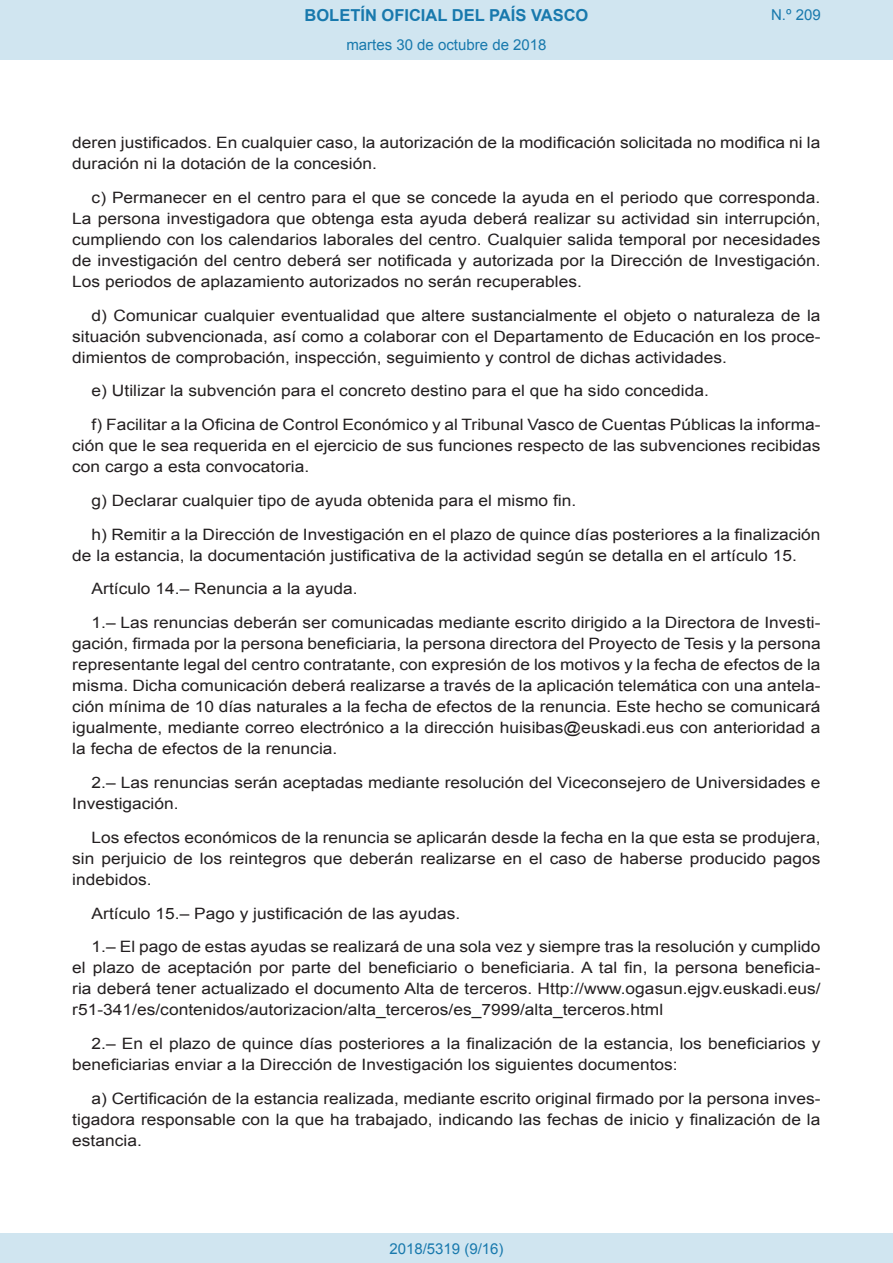
<style>
.page{position:relative;width:893px;height:1263px;background:#fff}
.page>*{position:absolute;margin:0;border:0;box-sizing:border-box;transform-origin:0 0}
.t1{font:700 16.5px "Arial";color:#1879ad}
.BOPVDetalle{font:15.6px/21px "Arial";color:#231f20;text-align:justify;scale:1.11 1}
.Paginacion_Centro{font:15px "Arial";color:#1879ad}
</style>
<div class="page">
<div style="left:0;top:0;width:893px;height:60px;background:#d0e5f0"></div>
<div style="left:0;top:1233px;width:893px;height:30px;background:#d0e5f0"></div>
<p class="t1" style="left:305px;top:4px;width:285px">BOLETÍN OFICIAL DEL PAÍS VASCO</p>
<p class="Paginacion_Centro" style="left:346px;top:35px;width:202px">martes 30 de octubre de 2018</p>
<p class="Paginacion_Centro" style="left:771px;top:5px;width:51px">N.º 209</p>
<p class="BOPVDetalle" style="left:72px;top:132px;width:675px">deren justificados. En cualquier caso, la autorización de la modificación solicitada no modifica ni la duración ni la dotación de la concesión.</p>
<p class="BOPVDetalle" style="left:72px;top:187px;width:676px;text-indent:19px">c) Permanecer en el centro para el que se concede la ayuda en el periodo que corresponda.<br>La persona investigadora que obtenga esta ayuda deberá realizar su actividad sin interrupción, cumpliendo con los calendarios laborales del centro. Cualquier salida temporal por necesidades de investigación del centro deberá ser notificada y autorizada por la Dirección de Investigación.<br>Los periodos de aplazamiento autorizados no serán recuperables.</p>
<p class="BOPVDetalle" style="left:72px;top:305px;width:676px;text-indent:19px">d) Comunicar cualquier eventualidad que altere sustancialmente el objeto o naturaleza de la situación subvencionada, así como a colaborar con el Departamento de Educación en los proce&shy;dimientos de comprobación, inspección, seguimiento y control de dichas actividades.</p>
<p class="BOPVDetalle" style="left:92px;top:381px;width:557px">e) Utilizar la subvención para el concreto destino para el que ha sido concedida.</p>
<p class="BOPVDetalle" style="left:72px;top:414px;width:676px;text-indent:19px">f) Facilitar a la Oficina de Control Económico y al Tribunal Vasco de Cuentas Públicas la informa&shy;ción que le sea requerida en el ejercicio de sus funciones respecto de las subvenciones recibidas con cargo a esta convocatoria.</p>
<p class="BOPVDetalle" style="left:92px;top:490px;width:438px">g) Declarar cualquier tipo de ayuda obtenida para el mismo fin.</p>
<p class="BOPVDetalle" style="left:72px;top:524px;width:676px;text-indent:19px">h) Remitir a la Dirección de Investigación en el plazo de quince días posteriores a la finalización de la estancia, la documentación justificativa de la actividad según se detalla en el artículo 15.</p>
<p class="BOPVDetalle" style="left:92px;top:579px;width:241px">Artículo 14.– Renuncia a la ayuda.</p>
<p class="BOPVDetalle" style="left:72px;top:612px;width:676px;text-indent:19px">1.– Las renuncias deberán ser comunicadas mediante escrito dirigido a la Directora de Investi&shy;gación, firmada por la persona beneficiaria, la persona directora del Proyecto de Tesis y la persona representante legal del centro contratante, con expresión de los motivos y la fecha de efectos de la misma. Dicha comunicación deberá realizarse a través de la aplicación telemática con una antela&shy;ción mínima de 10 días naturales a la fecha de efectos de la renuncia. Este hecho se comunicará igualmente, mediante correo electrónico a la dirección huisibas@euskadi.eus con anterioridad a la fecha de efectos de la renuncia.</p>
<p class="BOPVDetalle" style="left:72px;top:772px;width:676px;text-indent:19px">2.– Las renuncias serán aceptadas mediante resolución del Viceconsejero de Universidades e<br>Investigación.</p>
<p class="BOPVDetalle" style="left:72px;top:827px;width:676px;text-indent:19px">Los efectos económicos de la renuncia se aplicarán desde la fecha en la que esta se produjera, sin perjuicio de los reintegros que deberán realizarse en el caso de haberse producido pagos indebidos.</p>
<p class="BOPVDetalle" style="left:92px;top:903px;width:334px">Artículo 15.– Pago y justificación de las ayudas.</p>
<p class="BOPVDetalle" style="left:72px;top:936px;width:676px;text-indent:19px">1.– El pago de estas ayudas se realizará de una sola vez y siempre tras la resolución y cumplido el plazo de aceptación por parte del beneficiario o beneficiaria. A tal fin, la persona beneficia&shy;ria deberá tener actualizado el documento Alta de terceros. Http://www.ogasun.ejgv.euskadi.eus/ r51-341/es/contenidos/autorizacion/alta_terceros/es_7999/alta_terceros.html</p>
<p class="BOPVDetalle" style="left:72px;top:1033px;width:676px;text-indent:19px">2.– En el plazo de quince días posteriores a la finalización de la estancia, los beneficiarios y beneficiarias enviar a la Dirección de Investigación los siguientes documentos:</p>
<p class="BOPVDetalle" style="left:72px;top:1088px;width:676px;text-indent:19px">a) Certificación de la estancia realizada, mediante escrito original firmado por la persona inves&shy;tigadora responsable con la que ha trabajado, indicando las fechas de inicio y finalización de la estancia.</p>
<p class="Paginacion_Centro" style="left:389px;top:1238px;width:116px">2018/5319 (9/16)</p>
</div>
